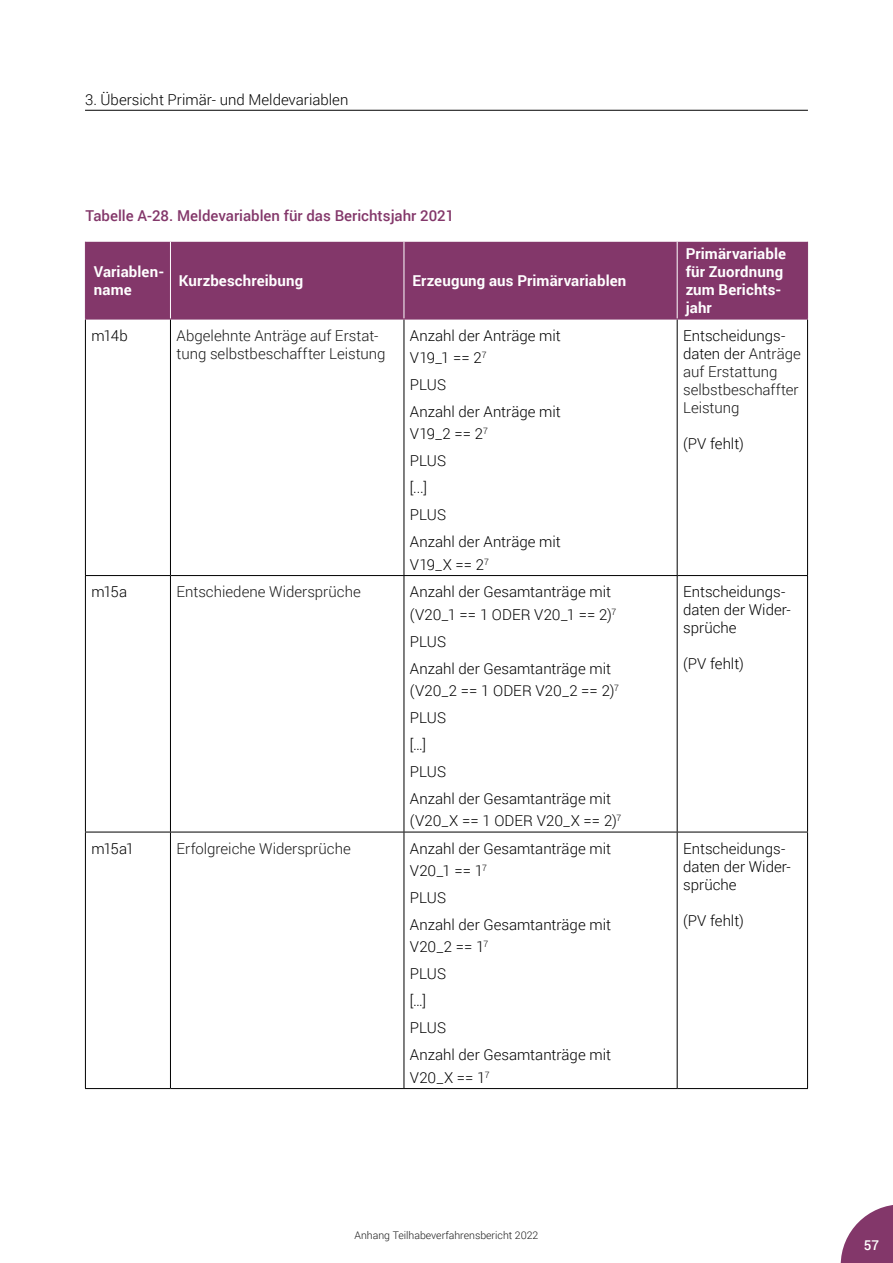
<style>
.page{position:relative;width:893px;height:1263px;background:#fff}
.page>*{position:absolute;margin:0;border:0;box-sizing:border-box;transform-origin:0 0}
.TabelleKopf{font:300 15px/18px "Roboto";color:#000}
.TabelleKopf-2{font:300 15px/18px "Roboto";color:#1a1a1a}
.TabelleKopf-3{font:700 15px/18px "Roboto";letter-spacing:.01em;color:#fff}
.Tabellenbezeichnung{font:500 15px "Roboto";color:#83376a}
.Kopfzeile_11pt{font:300 15px "Roboto";color:#000}
.t1{font:500 13.5px "Roboto";color:#fff}
.t2{font:300 10.5px "Roboto";color:#1a1a1a}
.s1{color:#000}
</style>
<div class="page">
<hr style="left:85px;top:110px;width:723px;height:1px;background:#000">
<svg style="left:841px;top:1205px;width:52px;height:58px"></svg>
<div style="left:86px;top:242px;width:721px;height:77px;background:#83376a"></div>
<hr style="left:85px;top:319px;width:1px;height:256px;background:#000">
<hr style="left:170px;top:319px;width:1px;height:256px;background:#000">
<hr style="left:404px;top:319px;width:1px;height:256px;background:#000">
<hr style="left:677px;top:319px;width:1px;height:256px;background:#000">
<hr style="left:807px;top:319px;width:1px;height:256px;background:#000">
<hr style="left:85px;top:575px;width:85px;height:1px;background:#000">
<hr style="left:85px;top:576px;width:1px;height:256px;background:#000">
<hr style="left:170px;top:575px;width:234px;height:1px;background:#000">
<hr style="left:170px;top:576px;width:1px;height:256px;background:#000">
<hr style="left:404px;top:575px;width:273px;height:1px;background:#000">
<hr style="left:404px;top:576px;width:1px;height:256px;background:#000">
<hr style="left:677px;top:575px;width:131px;height:1px;background:#000">
<hr style="left:677px;top:576px;width:1px;height:256px;background:#000">
<hr style="left:807px;top:576px;width:1px;height:256px;background:#000">
<hr style="left:85px;top:832px;width:85px;height:1px;background:#000">
<hr style="left:85px;top:832px;width:1px;height:256px;background:#000">
<hr style="left:170px;top:832px;width:234px;height:1px;background:#000">
<hr style="left:170px;top:832px;width:1px;height:256px;background:#000">
<hr style="left:404px;top:832px;width:273px;height:1px;background:#000">
<hr style="left:404px;top:832px;width:1px;height:256px;background:#000">
<hr style="left:677px;top:832px;width:131px;height:1px;background:#000">
<hr style="left:677px;top:832px;width:1px;height:256px;background:#000">
<hr style="left:807px;top:832px;width:1px;height:256px;background:#000">
<hr style="left:85px;top:1088px;width:85px;height:1px;background:#000">
<hr style="left:170px;top:1088px;width:234px;height:1px;background:#000">
<hr style="left:404px;top:1088px;width:273px;height:1px;background:#000">
<hr style="left:677px;top:1088px;width:131px;height:1px;background:#000">
<hr style="left:170px;top:242px;width:1px;height:77px;background:#fff">
<hr style="left:404px;top:242px;width:1px;height:77px;background:#fff">
<hr style="left:677px;top:242px;width:1px;height:77px;background:#fff">
<hr style="left:85px;top:242px;width:1px;height:77px;background:#83376a">
<hr style="left:807px;top:242px;width:1px;height:77px;background:#83376a">
<hr style="left:85px;top:319px;width:85px;height:1px;background:#83376a">
<hr style="left:170px;top:319px;width:234px;height:1px;background:#83376a">
<hr style="left:404px;top:319px;width:273px;height:1px;background:#83376a">
<hr style="left:677px;top:319px;width:131px;height:1px;background:#83376a">
<p class="Kopfzeile_11pt" style="left:85px;top:89px;width:265px">3. Übersicht Primär- und Meldevariablen</p>
<p class="Tabellenbezeichnung" style="left:85px;top:205px;width:370px">Tabelle A-28. Meldevariablen für das Berichtsjahr 2021</p>
<p class="TabelleKopf-3" style="left:94px;top:262px;width:72px">Variablen&shy;name</p>
<p class="TabelleKopf-3" style="left:179px;top:271px;width:126px">Kurzbeschreibung</p>
<p class="TabelleKopf-3" style="left:412px;top:271px;width:215px">Erzeugung aus Primärvariablen</p>
<p class="TabelleKopf" style="left:91px;top:326px;width:38px">m14b</p>
<p class="TabelleKopf-2" style="left:176px;top:326px;width:211px">Abgelehnte Anträge auf Erstat&shy;tung selbstbeschaffter Leistung</p>
<p class="TabelleKopf" style="left:410px;top:326px;width:152px">Anzahl der Anträge mit</p>
<p class="TabelleKopf" style="left:410px;top:348px;width:78px">V19_1 == 2<sup>7</sup></p>
<p class="TabelleKopf" style="left:410px;top:375px;width:38px">PLUS</p>
<p class="TabelleKopf" style="left:410px;top:402px;width:152px">Anzahl der Anträge mit</p>
<p class="TabelleKopf" style="left:410px;top:424px;width:79px">V19_2 == 2<sup>7</sup></p>
<p class="TabelleKopf" style="left:410px;top:451px;width:38px">PLUS</p>
<p class="TabelleKopf" style="left:410px;top:478px;width:19px">[...]</p>
<p class="TabelleKopf" style="left:410px;top:505px;width:38px">PLUS</p>
<p class="TabelleKopf" style="left:410px;top:532px;width:152px">Anzahl der Anträge mit</p>
<p class="TabelleKopf" style="left:410px;top:555px;width:81px">V19_X == 2<sup>7</sup></p>
<p class="TabelleKopf" style="left:91px;top:582px;width:37px">m15a</p>
<p class="TabelleKopf-2" style="left:176px;top:582px;width:186px">Entschiedene Widersprüche</p>
<p class="TabelleKopf" style="left:410px;top:582px;width:203px">Anzahl der Gesamtanträge mit</p>
<p class="TabelleKopf" style="left:410px;top:605px;width:208px">(V20_1 == 1 ODER V20_1 == 2)<sup>7</sup></p>
<p class="TabelleKopf" style="left:410px;top:632px;width:38px">PLUS</p>
<p class="TabelleKopf" style="left:410px;top:659px;width:203px">Anzahl der Gesamtanträge mit</p>
<p class="TabelleKopf" style="left:410px;top:681px;width:210px">(V20_2 == 1 ODER V20_2 == 2)<sup>7</sup></p>
<p class="TabelleKopf" style="left:410px;top:708px;width:38px">PLUS</p>
<p class="TabelleKopf" style="left:410px;top:735px;width:18px">[…]</p>
<p class="TabelleKopf" style="left:410px;top:762px;width:38px">PLUS</p>
<p class="TabelleKopf" style="left:410px;top:789px;width:203px">Anzahl der Gesamtanträge mit</p>
<p class="TabelleKopf" style="left:410px;top:811px;width:213px">(V20_X == 1 ODER V20_X == 2)<sup>7</sup></p>
<p class="TabelleKopf" style="left:91px;top:839px;width:44px">m15a1</p>
<p class="TabelleKopf-2" style="left:176px;top:839px;width:176px">Erfolgreiche Widersprüche</p>
<p class="TabelleKopf" style="left:410px;top:839px;width:203px">Anzahl der Gesamtanträge mit</p>
<p class="TabelleKopf" style="left:410px;top:861px;width:79px">V20_1 == 1<sup>7</sup></p>
<p class="TabelleKopf" style="left:410px;top:888px;width:38px">PLUS</p>
<p class="TabelleKopf" style="left:410px;top:915px;width:203px">Anzahl der Gesamtanträge mit</p>
<p class="TabelleKopf" style="left:410px;top:937px;width:80px">V20_2 == 1<sup>7</sup></p>
<p class="TabelleKopf" style="left:410px;top:964px;width:38px">PLUS</p>
<p class="TabelleKopf" style="left:410px;top:991px;width:18px">[…]</p>
<p class="TabelleKopf" style="left:410px;top:1018px;width:38px">PLUS</p>
<p class="TabelleKopf" style="left:410px;top:1045px;width:203px">Anzahl der Gesamtanträge mit</p>
<p class="TabelleKopf" style="left:410px;top:1068px;width:81px">V20_X == 1<sup>7</sup></p>
<p class="TabelleKopf-3" style="left:686px;top:244px;width:102px">Primärvariable für Zuordnung zum Berichts&shy;jahr</p>
<p class="TabelleKopf-2" style="left:683px;top:326px;width:119px"><span class="s1">Entscheidungs&shy;daten der</span> Anträge auf Erstattung selbstbeschaffter<br>Leistung</p>
<p class="TabelleKopf" style="left:683px;top:434px;width:62px">(PV fehlt)</p>
<p class="TabelleKopf" style="left:683px;top:582px;width:109px">Entscheidungs&shy;daten der Wider&shy;sprüche</p>
<p class="TabelleKopf" style="left:683px;top:654px;width:62px">(PV fehlt)</p>
<p class="TabelleKopf" style="left:683px;top:839px;width:109px">Entscheidungs&shy;daten der Wider&shy;sprüche</p>
<p class="TabelleKopf" style="left:683px;top:911px;width:62px">(PV fehlt)</p>
<p class="t2" style="left:354px;top:1228px;width:185px">Anhang Teilhabeverfahrensbericht 2022</p>
<p class="t1" style="left:864px;top:1235px;width:17px">57</p>
</div>
